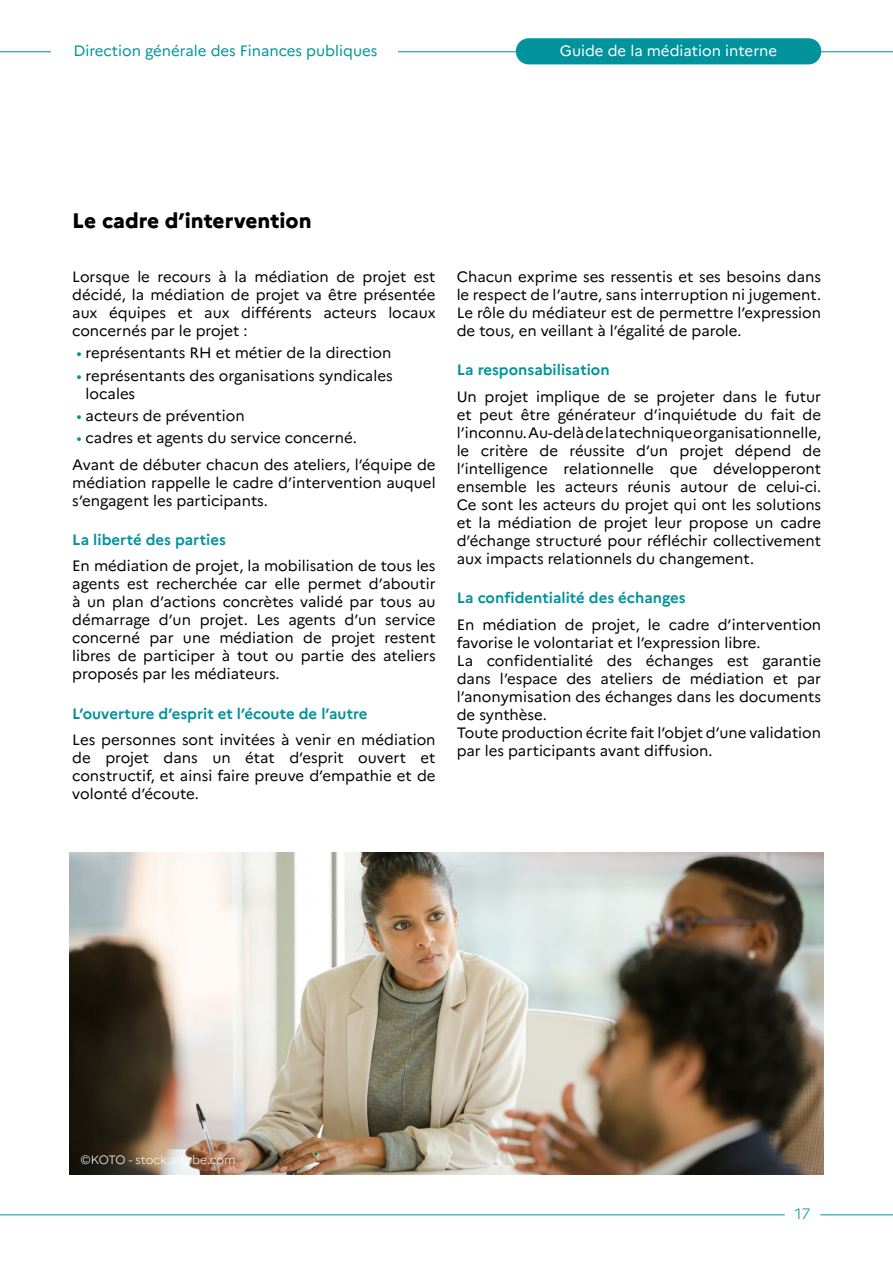
<style>
.page{position:relative;width:893px;height:1263px;background:#fff}
.page>*{position:absolute;margin:0;border:0;box-sizing:border-box;transform-origin:0 0}
.t1{font:800 21px "Marianne";color:#000}
.t2{font:15px/18px "Marianne";color:#000;text-align:justify}
.t3{font:700 15px "Marianne";color:#00939c}
.t4{font:15px "Marianne";color:#00939c}
.t5{font:15px "Marianne";color:#fff}
.t6{font:300 15px "Marianne";color:#00939c}
.t7{font:300 12px "Marianne";color:#fff}
.s1{color:#00939c}
</style>
<div class="page">
<hr style="left:0;top:1214px;width:893px;height:1px;background:#00939c">
<div style="left:785px;top:1197px;width:35px;height:36px;background:#fff;border-radius:50%"></div>
<hr style="left:398px;top:51px;width:495px;height:1px;background:#00939c">
<hr style="left:0;top:51px;width:51px;height:1px;background:#00939c">
<div style="left:516px;top:38px;width:305px;height:26px;background:#00939c;border-radius:13px"></div>
<img style="left:70px;top:853px;width:753px;height:321px">
<p class="t4" style="left:73px;top:39px;width:305px">Direction générale des Finances publiques</p>
<p class="t5" style="left:560px;top:39px;width:219px">Guide de la médiation interne</p>
<h1 class="t1" style="left:72px;top:205px;width:241px">Le cadre d’intervention</h1>
<p class="t2" style="left:72px;top:267px;width:365px">Lorsque le recours à la médiation de projet est décidé, la médiation de projet va être présentée aux équipes et aux différents acteurs locaux concernés par le projet :</p>
<p class="t2" style="left:76px;top:343px;width:316px"><span class="s1">•</span> représentants RH et métier de la direction</p>
<p class="t2" style="left:86px;top:365px;width:308px;text-indent:-9px"><span class="s1">•</span> représentants des organisations syndicales locales</p>
<p class="t2" style="left:76px;top:405px;width:170px"><span class="s1">•</span> acteurs de prévention</p>
<p class="t2" style="left:72px;top:423px;width:365px;line-height:26.5px"><span class="s1">•</span> cadres et agents du service concerné.<br>Avant de débuter chacun des ateliers, l’équipe de</p>
<p class="t2" style="left:72px;top:472px;width:365px">médiation rappelle le cadre d’intervention auquel s’engagent les participants.</p>
<p class="t3" style="left:72px;top:528px;width:155px">La liberté des parties</p>
<p class="t2" style="left:72px;top:556px;width:365px">En médiation de projet, la mobilisation de tous les agents est recherchée car elle permet d’aboutir à un plan d’actions concrètes validé par tous au démarrage d’un projet. Les agents d’un service concerné par une médiation de projet restent libres de participer à tout ou partie des ateliers proposés par les médiateurs.</p>
<p class="t3" style="left:72px;top:702px;width:297px">L’ouverture d’esprit et l’écoute de l’autre</p>
<p class="t2" style="left:72px;top:730px;width:365px">Les personnes sont invitées à venir en médiation de projet dans un état d’esprit ouvert et constructif, et ainsi faire preuve d’empathie et de volonté d’écoute.</p>
<p class="t2" style="left:457px;top:267px;width:366px">Chacun exprime ses ressentis et ses besoins dans le respect de l’autre, sans interruption ni jugement.<br>Le rôle du médiateur est de permettre l’expression de tous, en veillant à l’égalité de parole.</p>
<p class="t3" style="left:457px;top:358px;width:155px">La responsabilisation</p>
<p class="t2" style="left:457px;top:386px;width:366px">Un projet implique de se projeter dans le futur et peut être générateur d’inquiétude du fait de l’inconnu. Au-delà de la technique organisationnelle, le critère de réussite d’un projet dépend de l’intelligence relationnelle que développeront ensemble les acteurs réunis autour de celui-ci.<br>Ce sont les acteurs du projet qui ont les solutions et la médiation de projet leur propose un cadre d’échange structuré pour réfléchir collectivement aux impacts relationnels du changement.</p>
<p class="t3" style="left:457px;top:586px;width:230px">La confidentialité des échanges</p>
<p class="t2" style="left:457px;top:614px;width:366px;text-align:left">En médiation de projet, le cadre d’intervention favorise le volontariat et l’expression libre.<br>La confidentialité des échanges est garantie dans l’espace des ateliers de médiation et par l’anonymisation des échanges dans les documents de synthèse.<br>Toute production écrite fait l’objet d’une validation par les participants avant diffusion.</p>
<p class="t7" style="left:80px;top:1150px;width:157px">©KOTO - stock.adobe.com</p>
<p class="t6" style="left:795px;top:1202px;width:17px">17</p>
</div>
